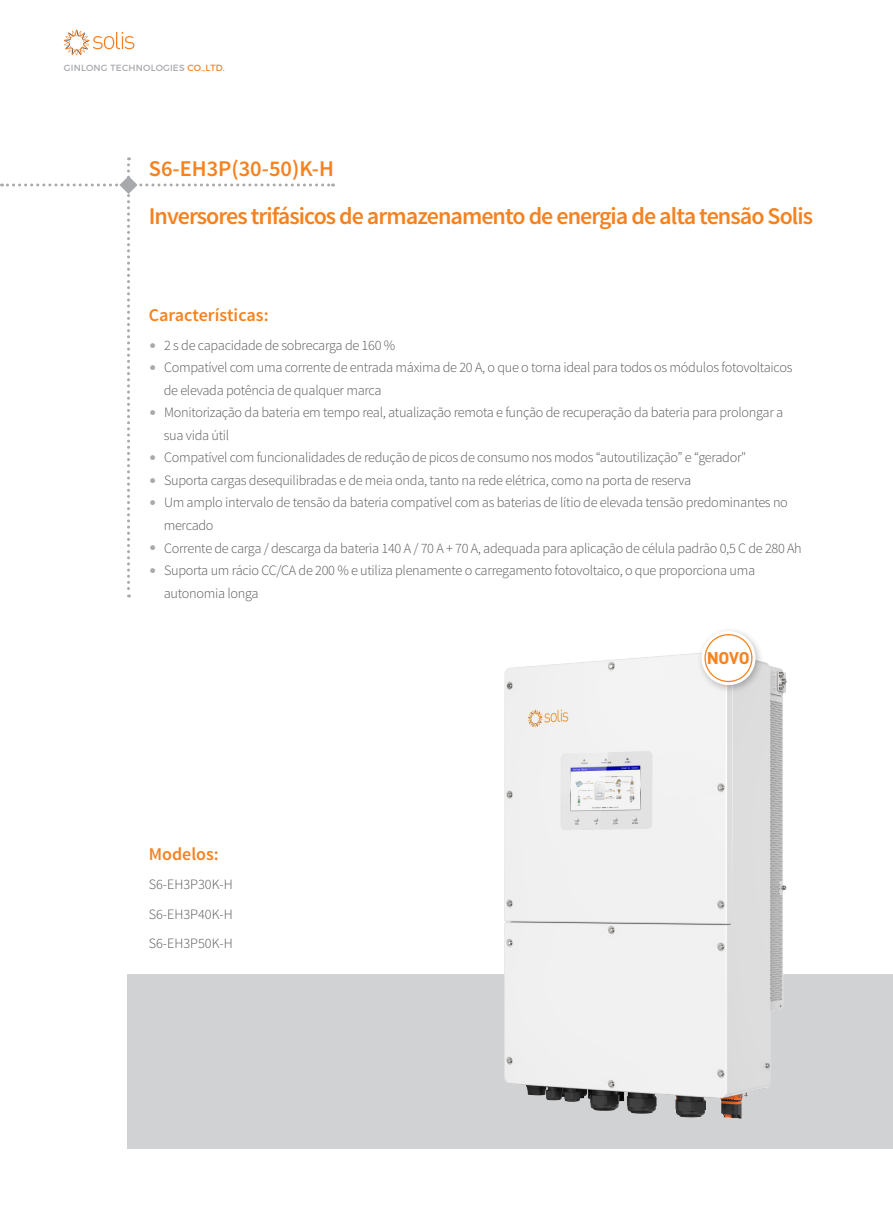
<style>
.page{position:relative;width:893px;height:1212px;background:#fff}
.page>*{position:absolute;margin:0;border:0;box-sizing:border-box;transform-origin:0 0}
.t1{font:600 24px "Source Sans Pro";letter-spacing:-.04em;color:#f58220}
.t2{font:600 22.5px "Source Sans Pro";color:#f58220}
.t3{font:600 18px "Source Sans Pro";color:#f58220}
.t4{font:700 16.8px "DIN Pro";color:#f58220}
.t5{font:300 14.25px/22.5px "Source Sans Pro";letter-spacing:-.02em;color:#57585a}
.t6{font:9px "Montserrat";letter-spacing:.025em;color:#a8a9ad}
.s1{color:#f58220}
.s2{color:#a8a9ad}
</style>
<div class="page">
<div style="left:128px;top:974px;width:765px;height:174px;background:#d1d2d4"></div>
<svg style="left:64px;top:30px;width:70px;height:25px"></svg>
<img style="left:505px;top:653px;width:282px;height:465px">
<div style="left:696px;top:627px;width:68px;height:66px;background:#231f20;opacity:.3"></div>
<svg style="left:701px;top:631px;width:54px;height:54px"></svg>
<div style="left:705px;top:635px;width:47px;height:46px;background:#fff;border-radius:50%"></div>
<div style="left:704px;top:634px;width:48px;height:48px;border:1px solid #f58220;border-radius:50%"></div>
<svg style="left:1px;top:157px;width:332px;height:440px"></svg>
<p class="t6" style="left:64px;top:63px;width:163px">GINLONG TECHNOLOGIES <span class="s1">CO.,LTD.</span></p>
<h2 class="t2" style="left:149px;top:154px;width:187px">S6-EH3P(30-50)K-H</h2>
<h1 class="t1" style="left:149px;top:201px;width:666px">Inversores trifásicos de armazenamento de energia de alta tensão Solis</h1>
<p class="t3" style="left:149px;top:304px;width:121px">Características:</p>
<p class="t5" style="left:149px;top:334px;width:248px"><span class="s2">•</span> 2 s de capacidade de sobrecarga de 160 %</p>
<p class="t5" style="left:164px;top:357px;width:630px;text-indent:-15px"><span class="s2">•</span> Compatível com uma corrente de entrada máxima de 20 A, o que o torna ideal para todos os módulos fotovoltaicos de elevada potência de qualquer marca</p>
<p class="t5" style="left:164px;top:402px;width:621px;text-indent:-15px"><span class="s2">•</span> Monitorização da bateria em tempo real, atualização remota e função de recuperação da bateria para prolongar a sua vida útil</p>
<p class="t5" style="left:149px;top:447px;width:599px"><span class="s2">•</span> Compatível com funcionalidades de redução de picos de consumo nos modos “autoutilização” e “gerador"</p>
<p class="t5" style="left:149px;top:469px;width:544px"><span class="s2">•</span> Suporta cargas desequilibradas e de meia onda, tanto na rede elétrica, como na porta de reserva</p>
<p class="t5" style="left:164px;top:492px;width:626px;text-indent:-15px"><span class="s2">•</span> Um amplo intervalo de tensão da bateria compatível com as baterias de lítio de elevada tensão predominantes no mercado</p>
<p class="t5" style="left:149px;top:537px;width:654px"><span class="s2">•</span> Corrente de carga / descarga da bateria 140 A / 70 A + 70 A, adequada para aplicação de célula padrão 0,5 C de 280 Ah</p>
<p class="t5" style="left:164px;top:559px;width:593px;text-indent:-15px"><span class="s2">•</span> Suporta um rácio CC/CA de 200 % e utiliza plenamente o carregamento fotovoltaico, o que proporciona uma autonomia longa</p>
<p class="t3" style="left:149px;top:843px;width:71px">Modelos:</p>
<p class="t5" style="left:149px;top:870px;width:85px;line-height:29.5px;text-align:justify">S6-EH3P30K-H S6-EH3P40K-H S6-EH3P50K-H</p>
<p class="t4" style="left:707px;top:647px;width:44px">NOVO</p>
</div>
